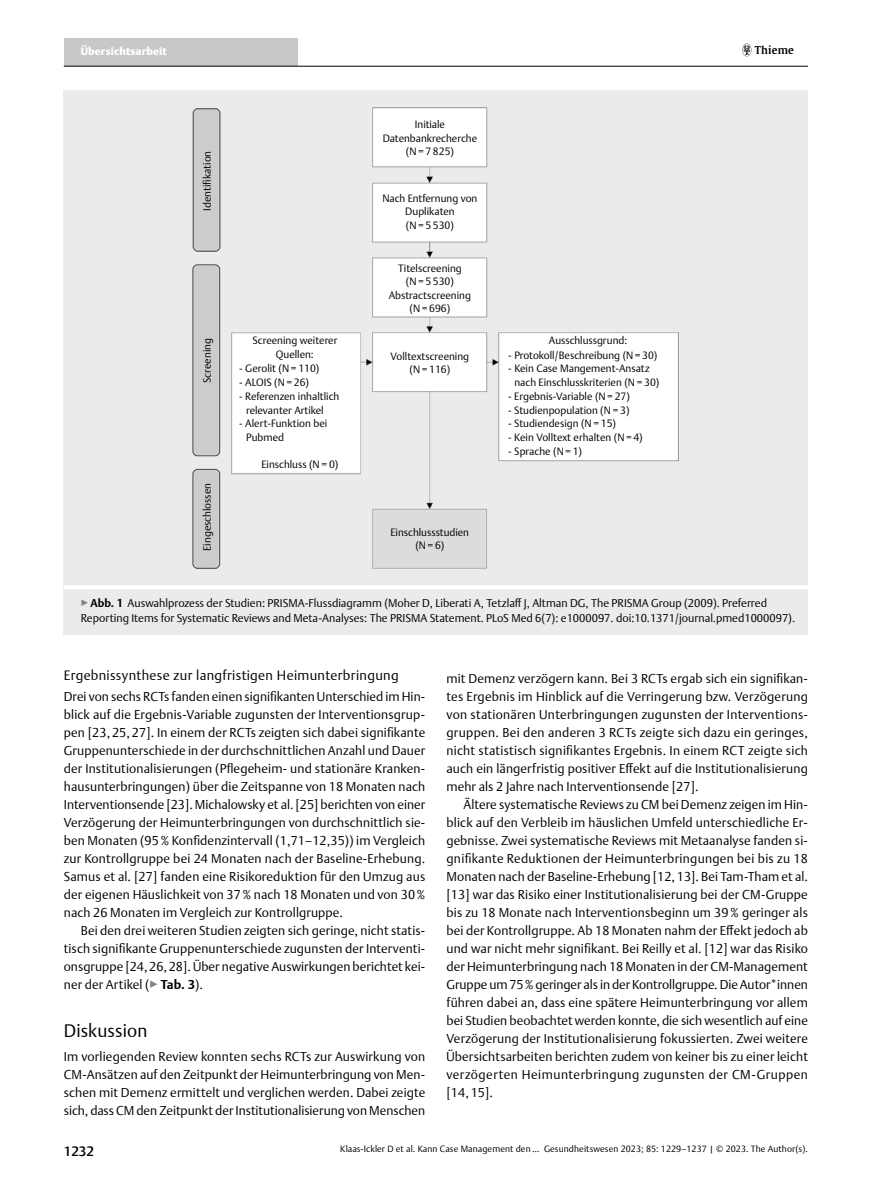
<style>
.page{position:relative;width:893px;height:1191px;background:#fff}
.page>*{position:absolute;margin:0;border:0;box-sizing:border-box;transform-origin:0 0}
.t1{font:300 18px "Thieme Argo 2011";letter-spacing:.01em;color:#000}
.t2{font:300 13.5px "Thieme Argo 2011";letter-spacing:.025em;color:#000}
.t3{font:500 13.5px "Thieme Argo 2011";color:#000}
.t4{font:300 12.75px/18px "Thieme Argo 2011";letter-spacing:.01em;color:#000;text-align:justify}
.t5{font:300 11.25px/15px "Thieme Argo 2011";color:#000}
.t6{font:900 10.8px "Thieme Argo 2011";letter-spacing:.01em;color:#fff}
.t7{font:600 10.8px "Thieme Gulliver 2011";letter-spacing:.01em;color:#000}
.t8{font:300 10.5px/13.5px "Thieme Argo 2011";color:#000;text-align:center}
.t9{font:300 9px "Thieme Argo 2011";letter-spacing:.01em;color:#000}
.s1{color:#808285}
.s2{font-weight:700}
</style>
<div class="page">
<div style="left:64px;top:38px;width:234px;height:28px;background:#c7c8ca"></div>
<hr style="left:64px;top:66px;width:744px;height:1px;background:#000">
<svg style="left:742px;top:44px;width:9px;height:12px"></svg>
<div style="left:64px;top:90px;width:744px;height:495px;background:#ebebec"></div>
<img style="left:193px;top:107px;width:486px;height:461px">
<div style="left:64px;top:585px;width:744px;height:50px;background:#ebebec"></div>
<hr style="left:64px;top:585px;width:744px;height:4px;background:#fff">
<p class="t6" style="left:81px;top:44px;width:88px">Übersichtsarbeit</p>
<p class="t7" style="left:755px;top:42px;width:40px">Thieme</p>
<p class="t8" style="left:200px;top:211px;width:62px;rotate:-90deg">Identifikation</p>
<p class="t8" style="left:200px;top:383px;width:46px;rotate:-90deg">Screening</p>
<p class="t8" style="left:200px;top:551px;width:69px;rotate:-90deg">Eingeschlossen</p>
<p class="t8" style="left:383px;top:117px;width:96px">Initiale<br>Datenbankrecherche (N=7 825)</p>
<p class="t8" style="left:382px;top:191px;width:97px">Nach Entfernung von<br>Duplikaten<br>(N=5 530)</p>
<p class="t8" style="left:389px;top:261px;width:84px">Titelscreening (N=5 530)<br>Abstractscreening (N= 696)</p>
<p class="t8" style="left:391px;top:349px;width:80px">Volltextscreening (N= 116)</p>
<p class="t8" style="left:252px;top:333px;width:86px">Screening weiterer<br>Quellen:</p>
<p class="t8" style="left:549px;top:333px;width:80px">Ausschlussgrund:</p>
<p class="t8" style="left:508px;top:348px;width:151px">- Protokoll/Beschreibung (N=30)</p>
<p class="t8" style="left:508px;top:362px;width:143px">- Kein Case Mangement-Ansatz</p>
<p class="t8" style="left:239px;top:362px;width:82px">- Gerolit (N = 110)</p>
<p class="t8" style="left:239px;top:375px;width:71px">- ALOIS (N= 26)</p>
<p class="t8" style="left:246px;top:389px;width:95px;text-align:left;text-indent:-7px">- Referenzen inhaltlich relevanter Artikel</p>
<p class="t8" style="left:246px;top:416px;width:83px;text-align:left;text-indent:-7px">- Alert-Funktion bei<br>Pubmed</p>
<p class="t8" style="left:261px;top:457px;width:78px">Einschluss (N =0)</p>
<p class="t8" style="left:390px;top:525px;width:80px">Einschlussstudien (N=6)</p>
<p class="t8" style="left:514px;top:375px;width:146px">nach Einschlusskriterien (N =30)</p>
<p class="t8" style="left:508px;top:389px;width:123px">- Ergebnis-Variable (N=27)</p>
<p class="t8" style="left:508px;top:403px;width:123px">- Studienpopulation (N =3)</p>
<p class="t8" style="left:508px;top:417px;width:109px">- Studiendesign (N =15)</p>
<p class="t8" style="left:508px;top:430px;width:136px">- Kein Volltext erhalten (N=4)</p>
<p class="t8" style="left:508px;top:444px;width:75px">- Sprache (N=1)</p>
<p class="t5" style="left:81px;top:595px;width:716px"><span class="s1">▶</span><span class="s2">Abb. 1</span> Auswahlprozess der Studien: PRISMA-Flussdiagramm (Moher D, Liberati A, Tetzlaff J, Altman DG, The PRISMA Group (2009). Preferred<br>Reporting Items for Systematic Reviews and Meta-Analyses: The PRISMA Statement. PLoS Med 6(7): e1000097. doi:10.1371/journal.pmed1000097).</p>
<p class="t2" style="left:64px;top:666px;width:336px">Ergebnissynthese zur langfristigen Heimunterbringung</p>
<p class="t4" style="left:64px;top:687px;width:363px">Drei von sechs RCTs fanden einen signifikanten Unterschied im Hin&shy;blick auf die Ergebnis-Variable zugunsten der Interventionsgrup&shy;pen [23, 25, 27]. In einem der RCTs zeigten sich dabei signifikante Gruppenunterschiede in der durchschnittlichen Anzahl und Dauer der Institutionalisierungen (Pflegeheim- und stationäre Kranken&shy;hausunterbringungen) über die Zeitspanne von 18 Monaten nach Interventionsende [23]. Michalowsky et al. [25] berichten von einer Verzögerung der Heimunterbringungen von durchschnittlich sie&shy;ben Monaten (95% Konfidenzintervall (1,71–12,35)) im Vergleich zur Kontrollgruppe bei 24 Monaten nach der Baseline-Erhebung.<br>Samus et al. [27] fanden eine Risikoreduktion für den Umzug aus der eigenen Häuslichkeit von 37% nach 18 Monaten und von 30% nach 26 Monaten im Vergleich zur Kontrollgruppe.</p>
<p class="t4" style="left:64px;top:921px;width:363px;text-indent:17px">Bei den drei weiteren Studien zeigten sich geringe, nicht statis&shy;tisch signifikante Gruppenunterschiede zugunsten der Interventi&shy;onsgruppe [24,26,28]. Über negative Auswirkungen berichtet kei&shy;ner der Artikel (<span class="s1">▶</span><span class="s2">Tab. 3</span>).</p>
<h1 class="t1" style="left:64px;top:1018px;width:85px">Diskussion</h1>
<p class="t4" style="left:64px;top:1047px;width:363px">Im vorliegenden Review konnten sechs RCTs zur Auswirkung von CM-Ansätzen auf den Zeitpunkt der Heimunterbringung von Men&shy;schen mit Demenz ermittelt und verglichen werden. Dabei zeigte sich, dass CM den Zeitpunkt der Institutionalisierung von Menschen</p>
<p class="t4" style="left:446px;top:669px;width:363px">mit Demenz verzögern kann. Bei 3 RCTs ergab sich ein signifikan&shy;tes Ergebnis im Hinblick auf die Verringerung bzw. Verzögerung von stationären Unterbringungen zugunsten der Interventions&shy;gruppen. Bei den anderen 3 RCTs zeigte sich dazu ein geringes, nicht statistisch signifikantes Ergebnis. In einem RCT zeigte sich auch ein längerfristig positiver Effekt auf die Institutionalisierung mehr als 2 Jahre nach Interventionsende [27].</p>
<p class="t4" style="left:446px;top:795px;width:363px;text-indent:17px">Ältere systematische Reviews zu CM bei Demenz zeigen im Hin&shy;blick auf den Verbleib im häuslichen Umfeld unterschiedliche Er&shy;gebnisse. Zwei systematische Reviews mit Metaanalyse fanden si&shy;gnifikante Reduktionen der Heimunterbringungen bei bis zu 18<br>Monaten nach der Baseline-Erhebung [12,13]. Bei Tam-Tham et al. [13] war das Risiko einer Institutionalisierung bei der CM-Gruppe bis zu 18 Monate nach Interventionsbeginn um 39% geringer als bei der Kontrollgruppe. Ab 18 Monaten nahm der Effekt jedoch ab und war nicht mehr signifikant. Bei Reilly et al. [12] war das Risiko der Heimunterbringung nach 18 Monaten in der CM-Management Gruppe um 75% geringer als in der Kontrollgruppe. Die Autor*innen führen dabei an, dass eine spätere Heimunterbringung vor allem bei Studien beobachtet werden konnte, die sich wesentlich auf eine Verzögerung der Institutionalisierung fokussierten. Zwei weitere Übersichtsarbeiten berichten zudem von keiner bis zu einer leicht verzögerten Heimunterbringung zugunsten der CM-Gruppen [14, 15].</p>
<p class="t3" style="left:64px;top:1142px;width:32px">1232</p>
<p class="t9" style="left:340px;top:1143px;width:469px">Klaas-Ickler D et al. Kann Case Management den … Gesundheitswesen 2023; 85: 1229–1237 | © 2023. The Author(s).</p>
</div>
